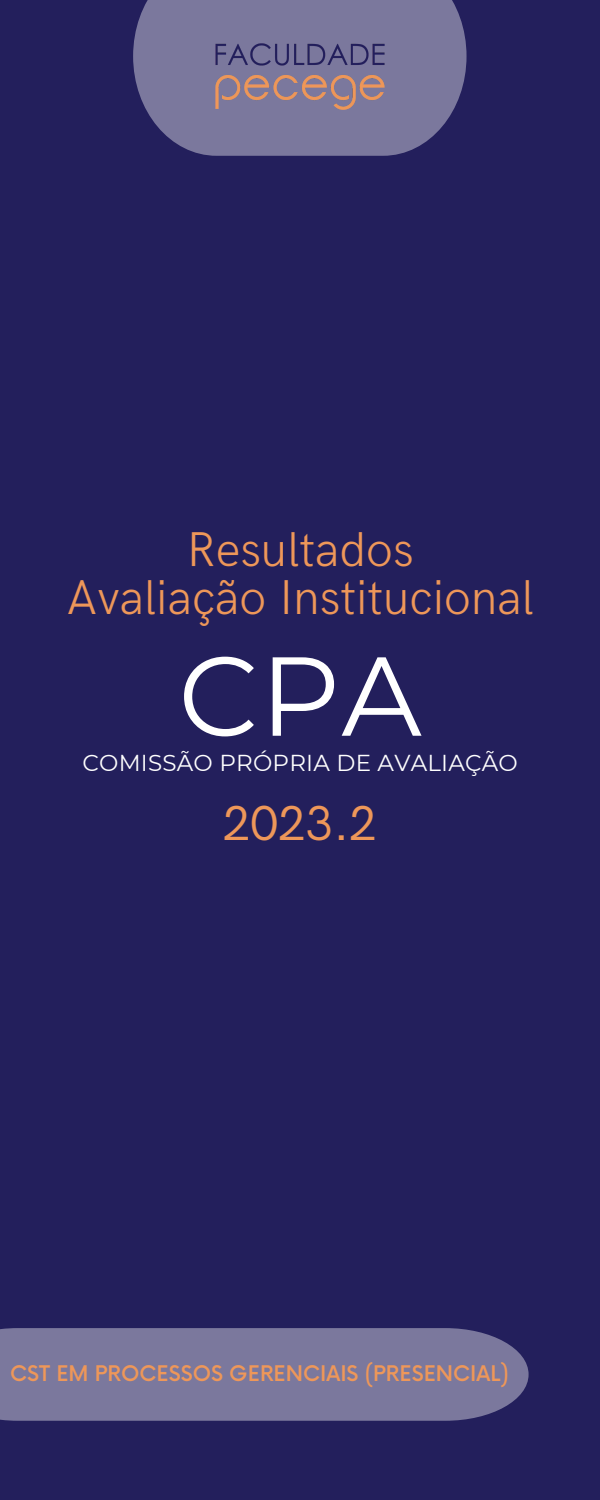
<style>
.page{position:relative;width:600px;height:1500px;background:#231f5c}
.page>*{position:absolute;margin:0;border:0;box-sizing:border-box;transform-origin:0 0}
.t1{font:112px "Montserrat";color:#fff}
.t2{font:300 49.1px/48px "HK Grotesk";color:#ee9759;text-align:center}
.t3{font:49.1px "HK Grotesk";color:#ee9759}
.t4{font:23px "Montserrat";letter-spacing:.01em;color:#fff}
.t5{font:500 21px "Now";color:#ee9759}
</style>
<div class="page">
<svg style="left:133px;top:0;width:334px;height:156px;background:#716d95"></svg>
<img style="left:211px;top:37px;width:178px;height:78px">
<div style="left:0;top:1328px;width:529px;height:93px;background:#7b789d"></div>
<h1 class="t2" style="left:66px;top:527px;width:469px">Resultados<br>Avaliação Institucional</h1>
<h2 class="t1" style="left:178px;top:627px;width:245px">CPA</h2>
<h2 class="t4" style="left:82px;top:749px;width:437px">COMISSÃO PRÓPRIA DE AVALIAÇÃO</h2>
<p class="t3" style="left:223px;top:796px;width:156px">2023.2</p>
<h3 class="t5" style="left:10px;top:1362px;width:500px">CST EM PROCESSOS GERENCIAIS (PRESENCIAL)</h3>
</div>
